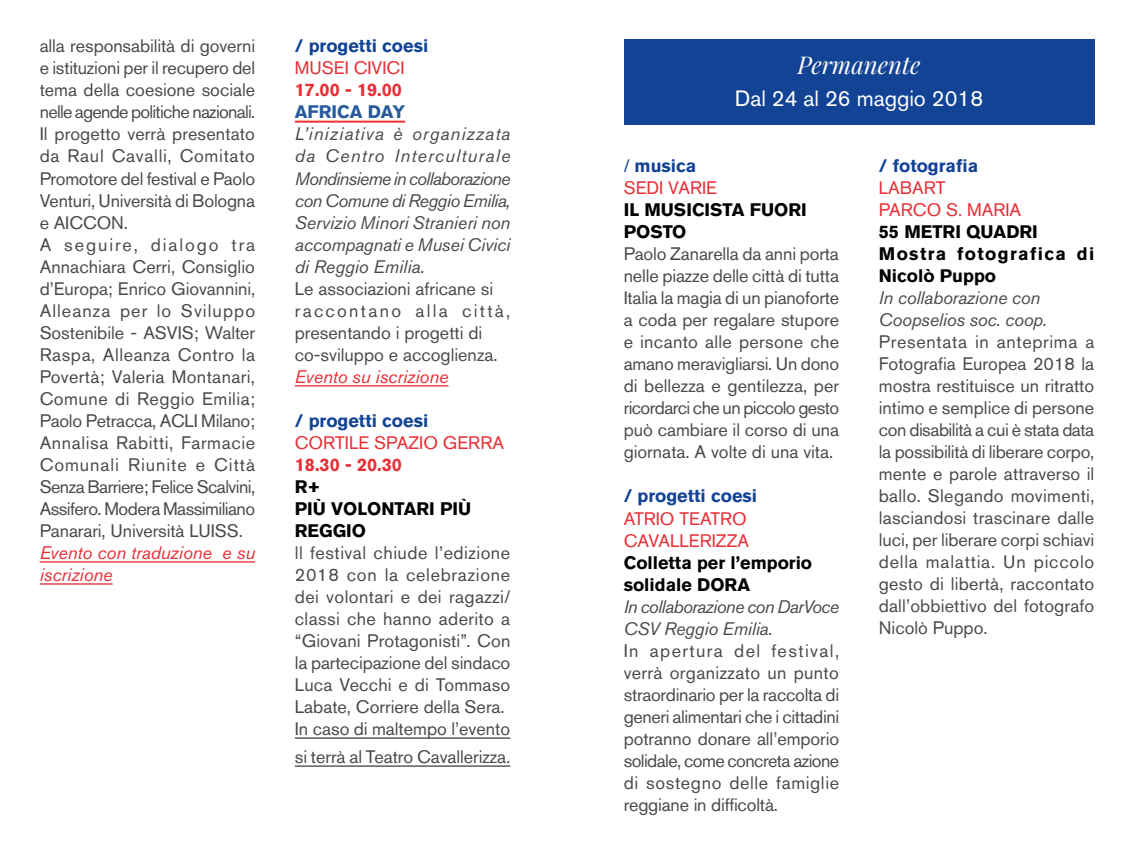
<style>
.page{position:relative;width:1134px;height:851px;background:#fff}
.page>*{position:absolute;margin:0;border:0;box-sizing:border-box;transform-origin:0 0}
.t1{font:italic 24px "Playfair Display";color:#fff}
.t2{font:22px "Akzidenz Grotesk BQ";color:#fff}
.t3{font:18px/22px "Akzidenz Grotesk BQ";color:#4a4a49}
.t4{font:italic 18px/22px "Akzidenz Grotesk BQ";letter-spacing:-.01em;color:#4a4a49;text-align:justify}
.t5{font:700 18px/22px "Akzidenz Grotesk BQ";color:#000}
.t6{font:18px/22px "Akzidenz Grotesk BQ";color:#e73037}
.t7{font:700 18px "Akzidenz Grotesk BQ";color:#134395}
.t8{font:italic 18px/22px "Akzidenz Grotesk BQ";color:#e73037}
.t9{font:italic 18px/22px "Akzidenz Grotesk BQ";letter-spacing:-.035em;color:#4a4a49}
.t10{font:700 18px "Akzidenz Grotesk BQ";color:#e73037}
.t11{font:700 18px "Akzidenz Grotesk BQ";color:#275b9b}
.s1{color:#134395}
.s2{font-weight:700;color:#134395}
</style>
<div class="page">
<hr style="left:40px;top:561px;width:215px;height:1px;background:#e73037">
<hr style="left:40px;top:583px;width:73px;height:1px;background:#e73037">
<hr style="left:295px;top:121px;width:110px;height:2px;background:#e73037">
<hr style="left:295px;top:385px;width:153px;height:1px;background:#e73037">
<hr style="left:295px;top:737px;width:215px;height:1px;background:#4a4a49">
<hr style="left:295px;top:765px;width:215px;height:1px;background:#4a4a49">
<div style="left:624px;top:40px;width:470px;height:85px;background:#134395"></div>
<p class="t3" style="left:40px;top:35px;width:217px">alla responsabilità di governi e istituzioni per il recupero del tema della coesione sociale nelle agende politiche nazionali.<br>Il progetto verrà presentato da Raul Cavalli, Comitato<br>Promotore del festival e Paolo<br>Venturi, Università di Bologna e AICCON.<br>A seguire, dialogo tra<br>Annachiara Cerri, Consiglio d’Europa; Enrico Giovannini,<br>Alleanza per lo Sviluppo<br>Sostenibile - ASVIS; Walter<br>Raspa, Alleanza Contro la<br>Povertà; Valeria Montanari,<br>Comune di Reggio Emilia;<br>Paolo Petracca, ACLI Milano;<br>Annalisa Rabitti, Farmacie<br>Comunali Riunite e Città<br>Senza Barriere; Felice Scalvini,<br>Assifero. Modera Massimiliano<br>Panarari, Università LUISS.</p>
<p class="t8" style="left:40px;top:541px;width:217px">Evento con traduzione e su iscrizione</p>
<p class="t7" style="left:295px;top:36px;width:135px">/ progetti coesi</p>
<p class="t6" style="left:295px;top:57px;width:111px">MUSEI CIVICI</p>
<p class="t10" style="left:295px;top:80px;width:109px">17.00 - 19.00</p>
<p class="t11" style="left:295px;top:102px;width:112px">AFRICA DAY</p>
<p class="t4" style="left:295px;top:123px;width:217px">L’iniziativa è organizzata da Centro Interculturale Mondinsieme in collaborazione con Comune di Reggio Emilia, Servizio Minori Stranieri non accompagnati e Musei Civici di Reggio Emilia.</p>
<p class="t3" style="left:295px;top:277px;width:217px">Le associazioni africane si raccontano alla città, presentando i progetti di co-sviluppo e accoglienza.</p>
<p class="t8" style="left:295px;top:365px;width:155px">Evento su iscrizione</p>
<p class="t7" style="left:295px;top:410px;width:135px">/ progetti coesi</p>
<p class="t6" style="left:295px;top:431px;width:211px">CORTILE SPAZIO GERRA</p>
<p class="t10" style="left:295px;top:454px;width:109px">18.30 - 20.30</p>
<p class="t5" style="left:295px;top:475px;width:178px">R+<br>PIÙ VOLONTARI PIÙ<br>REGGIO</p>
<p class="t3" style="left:295px;top:541px;width:217px">ll festival chiude l’edizione<br>2018 con la celebrazione dei volontari e dei ragazzi/ classi che hanno aderito a “Giovani Protagonisti”. Con la partecipazione del sindaco<br>Luca Vecchi e di Tommaso<br>Labate, Corriere della Sera.<br>In caso di maltempo l’evento</p>
<p class="t3" style="left:295px;top:745px;width:217px">si terrà al Teatro Cavallerizza.</p>
<h1 class="t1" style="left:797px;top:49px;width:124px">Permanente</h1>
<p class="t2" style="left:735px;top:85px;width:250px">Dal 24 al 26 maggio 2018</p>
<p class="t6" style="left:624px;top:155px;width:95px"><span class="s1">/</span> <span class="s2">musica<br></span>SEDI VARIE</p>
<p class="t5" style="left:624px;top:199px;width:185px">IL MUSICISTA FUORI<br>POSTO</p>
<p class="t3" style="left:624px;top:243px;width:217px;text-align:justify">Paolo Zanarella da anni porta nelle piazze delle città di tutta Italia la magia di un pianoforte a coda per regalare stupore e incanto alle persone che amano meravigliarsi. Un dono di bellezza e gentilezza, per ricordarci che un piccolo gesto può cambiare il corso di una giornata. A volte di una vita.</p>
<p class="t7" style="left:624px;top:485px;width:135px">/ progetti coesi</p>
<p class="t6" style="left:624px;top:507px;width:127px">ATRIO TEATRO<br>CAVALLERIZZA</p>
<p class="t5" style="left:624px;top:551px;width:190px">Colletta per l’emporio solidale DORA</p>
<p class="t9" style="left:624px;top:595px;width:217px">In collaborazione con DarVoce<br>CSV Reggio Emilia.</p>
<p class="t3" style="left:624px;top:639px;width:217px;text-align:justify">In apertura del festival, verrà organizzato un punto straordinario per la raccolta di generi alimentari che i cittadini potranno donare all’emporio solidale, come concreta azione di sostegno delle famiglie reggiane in difficoltà.</p>
<p class="t7" style="left:879px;top:155px;width:101px">/ fotografia</p>
<p class="t6" style="left:879px;top:177px;width:144px">LABART<br>PARCO S. MARIA</p>
<p class="t5" style="left:879px;top:221px;width:217px">55 METRI QUADRI<br>Mostra fotografica di<br>Nicolò Puppo</p>
<p class="t4" style="left:879px;top:287px;width:170px">In collaborazione con<br>Coopselios soc. coop.</p>
<p class="t3" style="left:879px;top:331px;width:217px;text-align:justify">Presentata in anteprima a Fotografia Europea 2018 la mostra restituisce un ritratto intimo e semplice di persone con disabilità a cui è stata data la possibilità di liberare corpo, mente e parole attraverso il ballo. Slegando movimenti, lasciandosi trascinare dalle luci, per liberare corpi schiavi della malattia. Un piccolo gesto di libertà, raccontato dall’obbiettivo del fotografo Nicolò Puppo.</p>
</div>
